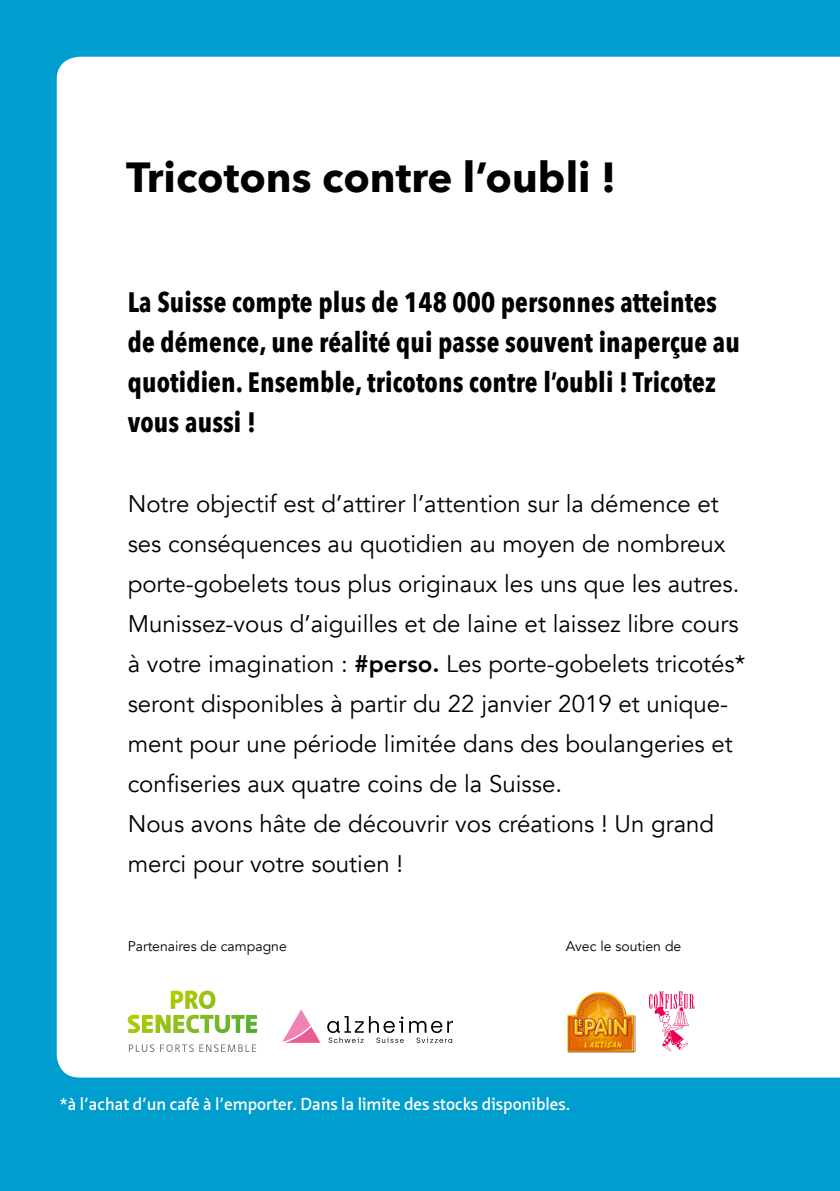
<style>
.page{position:relative;width:840px;height:1191px;background:#fff}
.page>*{position:absolute;margin:0;border:0;box-sizing:border-box;transform-origin:0 0}
.t1{font:700 42px "Avenir Next";color:#000}
.t2{font:700 28px/40px "Avenir Next Condensed";letter-spacing:.005em;color:#000;scale:.96 1}
.t3{font:24px/40px "Avenir";color:#000}
.t4{font:600 16.8px "Neue Sans Pro";color:#fff}
.t5{font:14px "Avenir";color:#000}
.s1{font-weight:800}
</style>
<div class="page">
<div style="left:0;top:0;width:839px;height:1191px;background:#009ece"></div>
<div style="left:57px;top:57px;width:782px;height:1020px;background:#fff"></div>
<svg style="left:648px;top:991px;width:46px;height:60px;background:#f9c4d8"></svg>
<svg style="left:128px;top:990px;width:129px;height:43px;background:#d8e9b2"></svg>
<svg style="left:129px;top:1044px;width:25px;height:8px"></svg>
<svg style="left:160px;top:1044px;width:96px;height:8px"></svg>
<img style="left:565px;top:990px;width:70px;height:63px">
<svg style="left:282px;top:1009px;width:38px;height:33px"></svg>
<svg style="left:327px;top:1016px;width:76px;height:27px;background:#d0d0d0"></svg>
<svg style="left:409px;top:1021px;width:44px;height:22px"></svg>
<p class="t1" style="left:126px;top:141px;width:491px">Tricotons contre l’oubli !</p>
<p class="t2" style="left:128px;top:282px;width:639px">La Suisse compte plus de 148 000 personnes atteintes de démence, une réalité qui passe souvent inaperçue au quotidien. Ensemble, tricotons contre l’oubli ! Tricotez vous aussi !</p>
<p class="t3" style="left:128px;top:484px;width:619px">Notre objectif est d’attirer l’attention sur la démence et ses conséquences au quotidien au moyen de nombreux porte-gobelets tous plus originaux les uns que les autres.<br>Munissez-vous d’aiguilles et de laine et laissez libre cours à votre imagination : <span class="s1">#perso.</span> Les porte-gobelets tricotés* seront disponibles à partir du 22 janvier 2019 et unique&shy;ment pour une période limitée dans des boulangeries et confiseries aux quatre coins de la Suisse.</p>
<p class="t3" style="left:128px;top:804px;width:587px">Nous avons hâte de découvrir vos créations ! Un grand merci pour votre soutien !</p>
<p class="t5" style="left:128px;top:938px;width:160px">Partenaires de campagne</p>
<p class="t5" style="left:565px;top:938px;width:117px">Avec le soutien de</p>
<p class="t4" style="left:59px;top:1092px;width:512px">*à l’achat d’un café à l’emporter. Dans la limite des stocks disponibles.</p>
</div>
